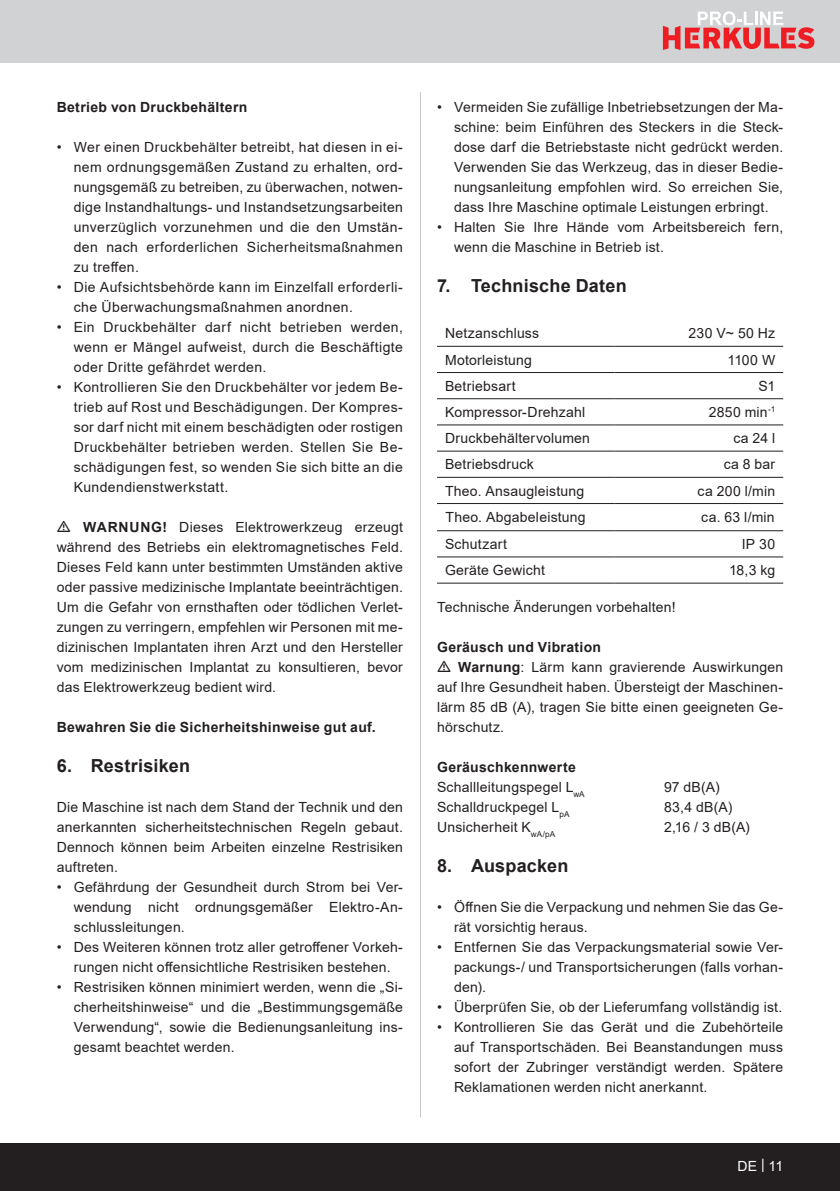
<style>
.page{position:relative;width:840px;height:1191px;background:#fff}
.page>*{position:absolute;margin:0;border:0;box-sizing:border-box;transform-origin:0 0}
.t1{font:700 18px "Arial";letter-spacing:.01em;color:#231f20}
.Basiseinstellung{font:14px/20px "Arial";letter-spacing:.015em;color:#231f20;text-align:justify}
.Basistext_in_Tabellen{font:14px "Arial";letter-spacing:.015em;color:#231f20}
.Grundtext_Bold{font:700 14px "Arial";letter-spacing:.02em;color:#231f20}
.t2{font:14px "Arial";color:#fff}
.s1{font-weight:700}
</style>
<div class="page">
<div style="left:0;top:0;width:839px;height:63px;background:#d1d2d4"></div>
<div style="left:0;top:1143px;width:839px;height:48px;background:#231f20"></div>
<svg style="left:662px;top:11px;width:152px;height:39px"></svg>
<hr style="left:420px;top:92px;width:1px;height:1025px;background:#c4c6c9">
<svg style="left:437px;top:345px;width:345px;height:238px"></svg>
<svg style="left:437px;top:504px;width:345px;height:26px"></svg>
<hr style="left:437px;top:346px;width:177px;height:1px;background:#231f20">
<hr style="left:614px;top:346px;width:168px;height:1px;background:#231f20">
<hr style="left:437px;top:372px;width:177px;height:1px;background:#231f20">
<hr style="left:614px;top:372px;width:168px;height:1px;background:#231f20">
<hr style="left:437px;top:398px;width:177px;height:1px;background:#231f20">
<hr style="left:614px;top:398px;width:168px;height:1px;background:#231f20">
<hr style="left:437px;top:424px;width:177px;height:1px;background:#231f20">
<hr style="left:614px;top:424px;width:168px;height:1px;background:#231f20">
<hr style="left:437px;top:451px;width:177px;height:1px;background:#231f20">
<hr style="left:614px;top:451px;width:168px;height:1px;background:#231f20">
<hr style="left:437px;top:477px;width:177px;height:1px;background:#231f20">
<hr style="left:614px;top:477px;width:168px;height:1px;background:#231f20">
<hr style="left:437px;top:503px;width:177px;height:1px;background:#231f20">
<hr style="left:614px;top:503px;width:168px;height:1px;background:#231f20">
<hr style="left:437px;top:530px;width:177px;height:1px;background:#231f20">
<hr style="left:614px;top:530px;width:168px;height:1px;background:#231f20">
<hr style="left:437px;top:556px;width:177px;height:1px;background:#231f20">
<hr style="left:614px;top:556px;width:168px;height:1px;background:#231f20">
<hr style="left:437px;top:583px;width:177px;height:1px;background:#231f20">
<hr style="left:614px;top:583px;width:168px;height:1px;background:#231f20">
<p class="Grundtext_Bold" style="left:57px;top:97px;width:192px">Betrieb von Druckbehältern</p>
<p class="Basiseinstellung" style="left:74px;top:137px;width:330px;text-indent:-17px">• Wer einen Druckbehälter betreibt, hat diesen in ei&shy;nem ordnungsgemäßen Zustand zu erhalten, ord&shy;nungsgemäß zu betreiben, zu überwachen, notwen&shy;dige Instandhaltungs- und Instandsetzungsarbeiten unverzüglich vorzunehmen und die den Umstän&shy;den nach erforderlichen Sicherheitsmaßnahmen zu treffen.</p>
<p class="Basiseinstellung" style="left:74px;top:277px;width:330px;text-indent:-17px">• Die Aufsichtsbehörde kann im Einzelfall erforderli&shy;che Überwachungsmaßnahmen anordnen.</p>
<p class="Basiseinstellung" style="left:74px;top:317px;width:330px;text-indent:-17px">• Ein Druckbehälter darf nicht betrieben werden, wenn er Mängel aufweist, durch die Beschäftigte oder Dritte gefährdet werden.</p>
<p class="Basiseinstellung" style="left:74px;top:377px;width:330px;text-indent:-17px">• Kontrollieren Sie den Druckbehälter vor jedem Be&shy;trieb auf Rost und Beschädigungen. Der Kompres&shy;sor darf nicht mit einem beschädigten oder rostigen Druckbehälter betrieben werden. Stellen Sie Be&shy;schädigungen fest, so wenden Sie sich bitte an die Kundendienstwerkstatt.</p>
<p class="Basiseinstellung" style="left:57px;top:517px;width:347px;text-indent:26px"><span class="s1">WARNUNG!</span> Dieses Elektrowerkzeug erzeugt während des Betriebs ein elektromagnetisches Feld.<br>Dieses Feld kann unter bestimmten Umständen aktive oder passive medizinische Implantate beeinträchtigen.</p>
<p class="Basiseinstellung" style="left:57px;top:597px;width:347px">Um die Gefahr von ernsthaften oder tödlichen Verlet&shy;zungen zu verringern, empfehlen wir Personen mit me&shy;dizinischen Implantaten ihren Arzt und den Hersteller vom medizinischen Implantat zu konsultieren, bevor das Elektrowerkzeug bedient wird.</p>
<p class="Grundtext_Bold" style="left:57px;top:717px;width:320px">Bewahren Sie die Sicherheitshinweise gut auf.</p>
<p class="t1" style="left:57px;top:753px;width:135px">6. Restrisiken</p>
<p class="Basiseinstellung" style="left:57px;top:797px;width:347px">Die Maschine ist nach dem Stand der Technik und den anerkannten sicherheitstechnischen Regeln gebaut.<br>Dennoch können beim Arbeiten einzelne Restrisiken auftreten.</p>
<p class="Basiseinstellung" style="left:74px;top:877px;width:330px;text-indent:-17px">• Gefährdung der Gesundheit durch Strom bei Ver&shy;wendung nicht ordnungsgemäßer Elektro-An&shy;schlussleitungen.</p>
<p class="Basiseinstellung" style="left:57px;top:937px;width:347px;text-align:center">• Des Weiteren können trotz aller getroffener Vorkeh&shy;rungen nicht offensichtliche Restrisiken bestehen.</p>
<p class="Basiseinstellung" style="left:74px;top:977px;width:330px;text-indent:-17px">• Restrisiken können minimiert werden, wenn die „Si&shy;cherheitshinweise“ und die „Bestimmungsgemäße Verwendung“, sowie die Bedienungsanleitung ins&shy;gesamt beachtet werden.</p>
<p class="Basiseinstellung" style="left:454px;top:97px;width:330px;text-indent:-17px">• Vermeiden Sie zufällige Inbetriebsetzungen der Ma&shy;schine: beim Einführen des Steckers in die Steck&shy;dose darf die Betriebstaste nicht gedrückt werden.<br>Verwenden Sie das Werkzeug, das in dieser Bedie&shy;nungsanleitung empfohlen wird. So erreichen Sie, dass Ihre Maschine optimale Leistungen erbringt.</p>
<p class="Basiseinstellung" style="left:454px;top:217px;width:330px;text-indent:-17px">• Halten Sie Ihre Hände vom Arbeitsbereich fern, wenn die Maschine in Betrieb ist.</p>
<p class="t1" style="left:437px;top:273px;width:191px">7. Technische Daten</p>
<p class="Basistext_in_Tabellen" style="left:445px;top:324px;width:96px">Netzanschluss</p>
<p class="Basistext_in_Tabellen" style="left:688px;top:324px;width:88px">230 V~ 50 Hz</p>
<p class="Basistext_in_Tabellen" style="left:445px;top:350px;width:88px">Motorleistung</p>
<p class="Basistext_in_Tabellen" style="left:727px;top:350px;width:49px">1100 W</p>
<p class="Basistext_in_Tabellen" style="left:445px;top:376px;width:72px">Betriebsart</p>
<p class="Basistext_in_Tabellen" style="left:757px;top:376px;width:18px">S1</p>
<p class="Basistext_in_Tabellen" style="left:445px;top:402px;width:142px">Kompressor-Drehzahl</p>
<p class="Basistext_in_Tabellen" style="left:708px;top:402px;width:68px">2850 min<sup>-1</sup></p>
<p class="Basistext_in_Tabellen" style="left:445px;top:428px;width:146px">Druckbehältervolumen</p>
<p class="Basistext_in_Tabellen" style="left:733px;top:428px;width:43px">ca 24 l</p>
<p class="Basistext_in_Tabellen" style="left:445px;top:455px;width:90px">Betriebsdruck</p>
<p class="Basistext_in_Tabellen" style="left:723px;top:455px;width:53px">ca 8 bar</p>
<p class="Basistext_in_Tabellen" style="left:445px;top:481px;width:141px">Theo. Ansaugleistung</p>
<p class="Basistext_in_Tabellen" style="left:697px;top:481px;width:79px">ca 200 l/min</p>
<p class="Basiseinstellung" style="left:445px;top:507px;width:142px">Theo. Abgabeleistung</p>
<p class="Basiseinstellung" style="left:701px;top:507px;width:75px">ca. 63 l/min</p>
<p class="Basistext_in_Tabellen" style="left:445px;top:534px;width:63px">Schutzart</p>
<p class="Basistext_in_Tabellen" style="left:741px;top:534px;width:35px">IP 30</p>
<p class="Basistext_in_Tabellen" style="left:445px;top:560px;width:101px">Geräte Gewicht</p>
<p class="Basistext_in_Tabellen" style="left:728px;top:560px;width:48px">18,3 kg</p>
<p class="Basiseinstellung" style="left:437px;top:597px;width:240px">Technische Änderungen vorbehalten!</p>
<p class="Grundtext_Bold" style="left:437px;top:637px;width:165px">Geräusch und Vibration</p>
<p class="Basiseinstellung" style="left:437px;top:657px;width:347px;text-indent:21px"><span class="s1">Warnung</span>: Lärm kann gravierende Auswirkungen auf Ihre Gesundheit haben. Übersteigt der Maschinen&shy;lärm 85 dB (A), tragen Sie bitte einen geeigneten Ge&shy;hörschutz.</p>
<p class="Grundtext_Bold" style="left:437px;top:757px;width:140px">Geräuschkennwerte</p>
<p class="Basiseinstellung" style="left:437px;top:777px;width:149px">Schallleitungspegel L<sub>wA</sub></p>
<p class="Basiseinstellung" style="left:663px;top:777px;width:57px">97 dB(A)</p>
<p class="Basiseinstellung" style="left:437px;top:797px;width:134px">Schalldruckpegel L<sub>pA</sub></p>
<p class="Basiseinstellung" style="left:663px;top:797px;width:70px">83,4 dB(A)</p>
<p class="Basiseinstellung" style="left:437px;top:817px;width:120px">Unsicherheit K<sub>wA/pA</sub></p>
<p class="Basiseinstellung" style="left:663px;top:817px;width:87px">2,16 / 3 dB(A)</p>
<p class="t1" style="left:437px;top:853px;width:133px">8. Auspacken</p>
<p class="Basiseinstellung" style="left:454px;top:897px;width:330px;text-indent:-17px">• Öffnen Sie die Verpackung und nehmen Sie das Ge&shy;rät vorsichtig heraus.</p>
<p class="Basiseinstellung" style="left:454px;top:937px;width:330px;text-indent:-17px">• Entfernen Sie das Verpackungsmaterial sowie Ver&shy;packungs-/ und Transportsicherungen (falls vorhan&shy;den).</p>
<p class="Basiseinstellung" style="left:437px;top:997px;width:346px">• Überprüfen Sie, ob der Lieferumfang vollständig ist.</p>
<p class="Basiseinstellung" style="left:454px;top:1017px;width:330px;text-indent:-17px">• Kontrollieren Sie das Gerät und die Zubehörteile auf Transportschäden. Bei Beanstandungen muss sofort der Zubringer verständigt werden. Spätere Reklamationen werden nicht anerkannt.</p>
<p class="t2" style="left:737px;top:1156px;width:47px">DE | 11</p>
</div>
